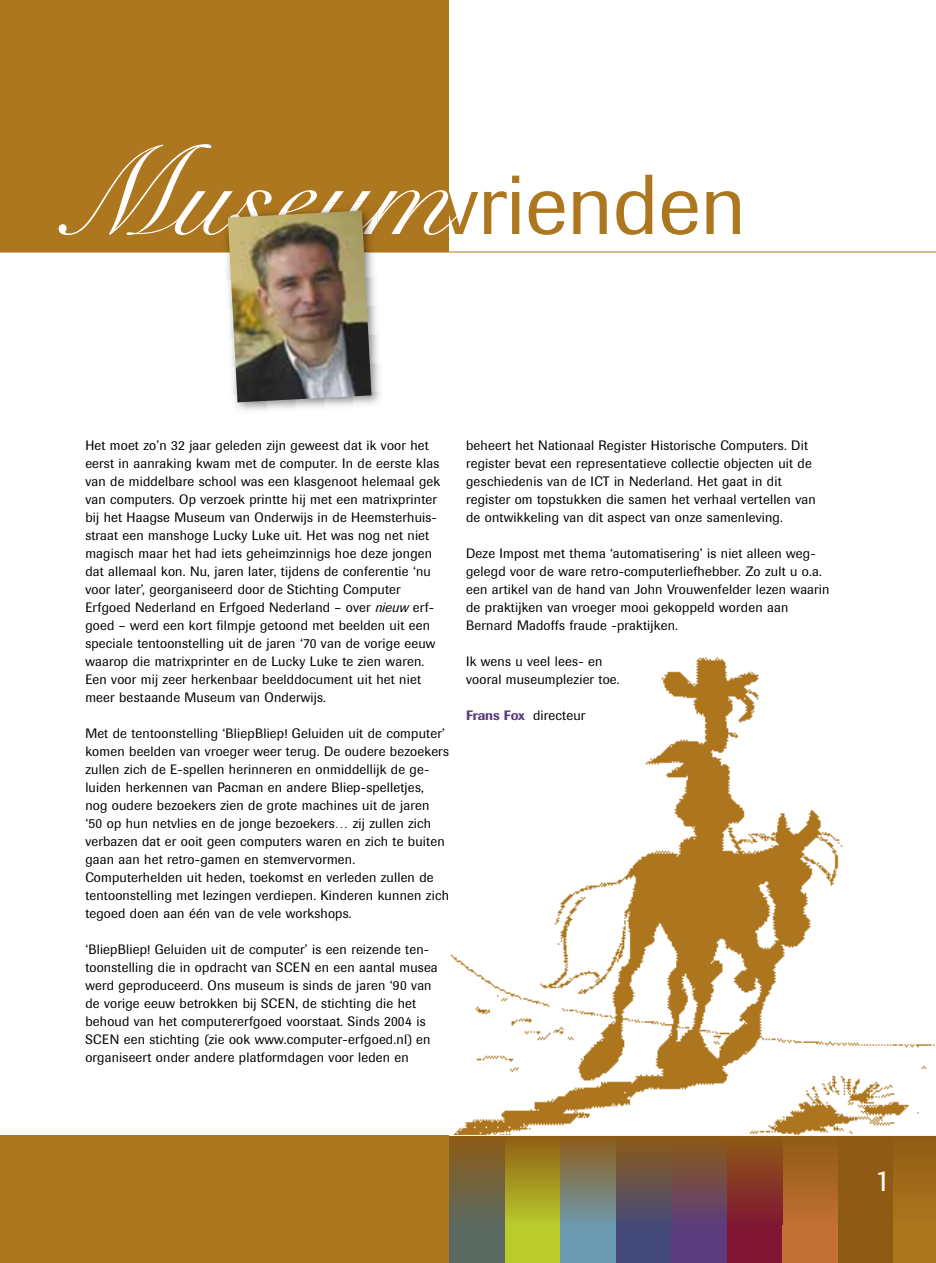
<style>
.page{position:relative;width:936px;height:1263px;background:#fff}
.page>*{position:absolute;margin:0;border:0;box-sizing:border-box;transform-origin:0 0}
.t1{font:84px "Imago";color:#ad771f}
.t2{font:30px "Imago";color:#fff}
.t3{font:13.5px/18px "Imago";letter-spacing:.015em;color:#000}
.s1{font-family:"Snell Roundhand Script";font-size:124.5px;color:#fff}
.s2{font-style:italic}
.s3{font-weight:500;color:#5b3c7c}
</style>
<div class="page">
<img style="left:450px;top:657px;width:485px;height:478px">
<div style="left:893px;top:1205px;width:42px;height:58px;background:#ad771f"></div>
<div style="left:837px;top:1205px;width:56px;height:58px;background:#8f5b14"></div>
<div style="left:782px;top:1205px;width:55px;height:58px;background:#c27033"></div>
<div style="left:726px;top:1205px;width:56px;height:58px;background:#801634"></div>
<div style="left:671px;top:1205px;width:55px;height:58px;background:#5b3c7c"></div>
<div style="left:615px;top:1205px;width:56px;height:58px;background:#444a79"></div>
<div style="left:560px;top:1205px;width:55px;height:58px;background:#6c9ab0"></div>
<div style="left:504px;top:1205px;width:56px;height:58px;background:#bacc2c"></div>
<div style="left:449px;top:1205px;width:55px;height:58px;background:#5a6a63"></div>
<div style="left:893px;top:1135px;width:42px;height:89px;background:linear-gradient(to right,#9d6819,#9d6819)"></div>
<div style="left:837px;top:1135px;width:56px;height:89px;background:#8f5b14"></div>
<div style="left:782px;top:1135px;width:55px;height:89px;background:linear-gradient(to bottom,#8f5b14,#c07032)"></div>
<div style="left:726px;top:1135px;width:56px;height:89px;background:linear-gradient(to bottom,#8e5a14,#801833)"></div>
<div style="left:671px;top:1135px;width:55px;height:89px;background:linear-gradient(to bottom,#8e5b15,#5d3e78)"></div>
<div style="left:615px;top:1135px;width:56px;height:89px;background:linear-gradient(to bottom,#8e5b15,#464b75)"></div>
<div style="left:560px;top:1135px;width:55px;height:89px;background:linear-gradient(to bottom,#8e5b15,#6d98aa)"></div>
<div style="left:504px;top:1135px;width:56px;height:89px;background:linear-gradient(to bottom,#8f5c14,#b8c82b)"></div>
<div style="left:449px;top:1135px;width:55px;height:89px;background:linear-gradient(to bottom,#8e5b14,#5c6a60)"></div>
<hr style="left:0;top:1135px;width:935px;height:1px;background:#fff">
<hr style="left:0;top:252px;width:935px;height:1px;background:#ad771f">
<div style="left:0;top:1135px;width:449px;height:128px;background:#ad771f"></div>
<div style="left:0;top:0;width:449px;height:252px;background:#ad771f"></div>
<img style="left:227px;top:252px;width:160px;height:158px">
<img style="left:220px;top:252px;width:159px;height:1px">
<img style="left:226px;top:235px;width:146px;height:17px">
<img style="left:218px;top:201px;width:160px;height:34px">
<img style="left:228px;top:211px;width:143px;height:191px">
<h1 class="t1" style="left:52px;top:175px;width:695px"><span class="s1">Museum</span>vrienden</h1>
<p class="t3" style="left:85px;top:438px;width:356px">Het moet zo’n 32 jaar geleden zijn geweest dat ik voor het eerst in aanraking kwam met de computer. In de eerste klas van de middelbare school was een klasgenoot helemaal gek van computers. Op verzoek printte hij met een matrixprinter bij het Haagse Museum van Onderwijs in de Heemsterhuis - straat een manshoge Lucky Luke uit. Het was nog net niet magisch maar het had iets geheimzinnigs hoe deze jongen dat allemaal kon. Nu, jaren later, tijdens de conferentie ‘nu voor later’, ge organiseerd door de Stichting Computer Erfgoed Nederland en Erfgoed Nederland – over <span class="s2">nieuw</span> erf&shy;goed – werd een kort filmpje getoond met beelden uit een speciale tentoonstelling uit de jaren ‘70 van de vorige eeuw waarop die matrixprinter en de Lucky Luke te zien waren.<br>Een voor mij zeer herkenbaar beelddocument uit het niet meer bestaande Museum van Onderwijs.</p>
<p class="t3" style="left:85px;top:726px;width:365px">Met de tentoonstelling ‘BliepBliep! Geluiden uit de computer’ komen beelden van vroeger weer terug. De oudere bezoekers zullen zich de E-spellen herinneren en onmiddellijk de ge - luiden herkennen van Pacman en andere Bliep-spelletjes, nog oudere bezoekers zien de grote machines uit de jaren ‘50 op hun netvlies en de jonge bezoekers… zij zullen zich verbazen dat er ooit geen computers waren en zich te buiten gaan aan het retro-gamen en stemvervormen.<br>Computerhelden uit heden, toekomst en verleden zullen de tentoonstelling met lezingen verdiepen. Kinderen kunnen zich tegoed doen aan één van de vele workshops.</p>
<p class="t3" style="left:85px;top:942px;width:354px">‘BliepBliep! Geluiden uit de computer’ is een reizende ten&shy;toonstelling die in opdracht van SCEN en een aantal musea werd geproduceerd. Ons museum is sinds de jaren ‘90 van de vorige eeuw betrokken bij SCEN, de stichting die het behoud van het computererfgoed voorstaat. Sinds 2004 is SCEN een stichting (zie ook www.computer-erfgoed.nl) en organiseert onder andere platformdagen voor leden en</p>
<p class="t3" style="left:466px;top:438px;width:351px">beheert het Nationaal Register Historische Computers. Dit register bevat een representatieve collectie objecten uit de geschiedenis van de ICT in Nederland. Het gaat in dit register om topstukken die samen het verhaal vertellen van de ontwikkeling van dit aspect van onze samenleving.</p>
<p class="t3" style="left:466px;top:546px;width:365px">Deze Impost met thema ‘automatisering’ is niet alleen weg&shy;gelegd voor de ware retro-computerliefhebber. Zo zult u o.a. een artikel van de hand van John Vrouwenfelder lezen waarin de praktijken van vroeger mooi gekoppeld worden aan Bernard Madoffs fraude -praktijken.</p>
<p class="t3" style="left:466px;top:654px;width:155px">Ik wens u veel lees- en vooral museumplezier toe.</p>
<p class="t3" style="left:466px;top:708px;width:121px"><span class="s3">Frans Fox</span> directeur</p>
<h2 class="t2" style="left:875px;top:1170px;width:16px">1</h2>
</div>
